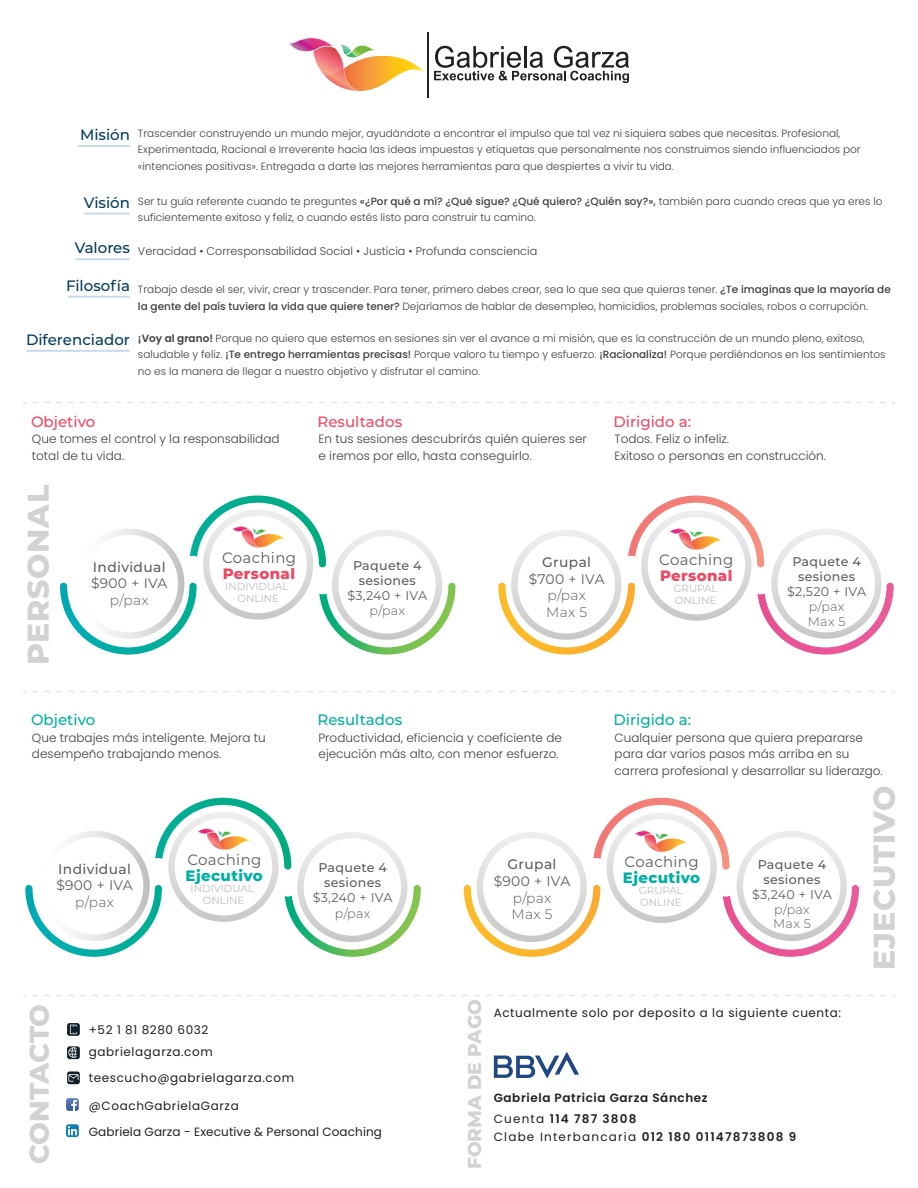
<style>
.page{position:relative;width:918px;height:1188px;background:#fff}
.page>*{position:absolute;margin:0;border:0;box-sizing:border-box;transform-origin:0 0}
.t1{font:800 30px "Montserrat";letter-spacing:.025em;color:#d1d2d4}
.t2{font:800 27px "Montserrat";letter-spacing:-.01em;color:#d1d2d4}
.t3{font:800 18.6px "Montserrat";color:#d1d2d4}
.t4{font:15px "Montserrat";letter-spacing:.025em;color:#5c5d5f}
.t5{font:500 15px "Montserrat";color:#ef4761}
.t6{font:500 15px "Montserrat";color:#00afa3}
.t7{font:800 15px "Montserrat";letter-spacing:.025em;color:#00afa3}
.t8{font:800 15px "Montserrat";letter-spacing:.025em;color:#ef4761}
.t9{font:500 15px "Montserrat";color:#003a5d}
.t10{font:500 13.8px "Montserrat";letter-spacing:.025em;color:#5c5d5f}
.t11{font:13.8px "Montserrat";letter-spacing:.015em;color:#5c5d5f}
.t12{font:300 13.8px/16.6px "Montserrat";letter-spacing:.025em;color:#5c5d5f}
.t13{font:500 12.6px/15.1px "Montserrat";letter-spacing:.025em;color:#5c5d5f;text-align:center}
.t14{font:12.6px "Montserrat";letter-spacing:.015em;color:#5c5d5f}
.t15{font:300 12.6px/15px "Montserrat";letter-spacing:.025em;color:#5c5d5f}
.t16{font:300 12px/16.5px "Poppins";color:#3e3e3f}
.t17{font:12px/26px "Poppins";letter-spacing:.05em;color:#231f20}
.t18{font:12px/26.1px "Poppins";letter-spacing:.01em;color:#231f20}
.t19{font:600 12px/21px "Poppins";letter-spacing:.05em;color:#231f20}
.t20{font:12px "Poppins";letter-spacing:.1em;color:#231f20}
.t21{font:300 11.25px "Poppins";color:#3e3e3f}
.t22{font:300 10.5px/16.5px "Poppins";color:#3e3e3f}
.t23{font:10.35px/12.5px "Montserrat";color:#bcbdc0;text-align:center}
.s1{font-family:"Montserrat";font-weight:500;font-size:15px;color:#003a5d}
.s2{font-weight:500}
.s3{font-weight:600}
.s4{font-weight:400}
</style>
<div class="page">
<svg style="left:434px;top:46px;width:195px;height:37px"></svg>
<hr style="left:428px;top:32px;width:1px;height:66px;background:#231f20">
<svg style="left:289px;top:38px;width:135px;height:54px"></svg>
<svg style="left:78px;top:145px;width:52px;height:2px"></svg>
<div style="left:84px;top:212px;width:46px;height:3px;background:#c5dae8;border:1px solid #fff"></div>
<div style="left:67px;top:295px;width:63px;height:3px;background:#c5dae8;border:1px solid #fff"></div>
<div style="left:26px;top:349px;width:104px;height:3px;background:#c5dae8;border:1px solid #fff"></div>
<div style="left:75px;top:258px;width:55px;height:3px;background:#c5dae8;border:1px solid #fff"></div>
<svg style="left:60px;top:496px;width:395px;height:159px"></svg>
<svg style="left:498px;top:496px;width:396px;height:159px"></svg>
<svg style="left:25px;top:798px;width:396px;height:159px"></svg>
<svg style="left:464px;top:798px;width:395px;height:159px"></svg>
<svg style="left:32px;top:691px;width:854px;height:1px"></svg>
<svg style="left:32px;top:995px;width:854px;height:1px"></svg>
<svg style="left:140px;top:402px;width:17px;height:1px"></svg>
<svg style="left:343px;top:402px;width:17px;height:1px"></svg>
<svg style="left:67px;top:1023px;width:13px;height:13px"></svg>
<svg style="left:70px;top:1025px;width:7px;height:9px"></svg>
<div style="left:67px;top:1071px;width:13px;height:13px;background:#102028;border-radius:3px"></div>
<svg style="left:68px;top:1074px;width:10px;height:8px"></svg>
<div style="left:67px;top:1046px;width:13px;height:13px;background:#102028;border-radius:3px"></div>
<svg style="left:68px;top:1047px;width:9px;height:11px"></svg>
<svg style="left:66px;top:1098px;width:13px;height:13px"></svg>
<svg style="left:66px;top:1124px;width:13px;height:13px"></svg>
<svg style="left:68px;top:1126px;width:9px;height:9px"></svg>
<svg style="left:494px;top:1052px;width:85px;height:26px"></svg>
<p class="t22" style="left:138px;top:125px;width:724px;text-indent:-58px"><span class="s1">Misión</span> Trascender construyendo un mundo mejor, ayudándote a encontrar el impulso que tal vez ni siquiera sabes que necesitas. Profesional,<br>Experimentada, Racional e Irreverente hacia las ideas impuestas y etiquetas que personalmente nos construimos siendo influenciados por «intenciones positivas». Entregada a darte las mejores herramientas para que despiertes a vivir tu vida.</p>
<p class="t22" style="left:138px;top:193px;width:746px;text-indent:-54px"><span class="s1">Visión</span> Ser tu guía referente cuando te preguntes <span class="s2">«¿Por qué a mí? ¿Qué sigue? ¿Qué quiero? ¿Quién soy?»,</span> también para cuando creas que ya eres lo suficientemente exitoso y feliz, o cuando estés listo para construir tu camino.</p>
<p class="t21" style="left:75px;top:244px;width:464px"><span class="s1">Valores</span> Veracidad • Corresponsabilidad Social • Justicia • Profunda consciencia</p>
<p class="t22" style="left:138px;top:281px;width:754px;text-indent:-72px"><sup>Filosofía</sup> Trabajo desde el ser, vivir, crear y trascender. Para tener, primero debes crear, sea lo que sea que quieras tener. <span class="s2">¿Te imaginas que la mayoría de la gente del país tuviera la vida que quiere tener?</span> Dejaríamos de hablar de desempleo, homicidios, problemas sociales, robos o corrupción.</p>
<h3 class="t9" style="left:26px;top:329px;width:106px">Diferenciador</h3>
<p class="t22" style="left:138px;top:330px;width:749px"><span class="s3">¡Voy al grano!</span> Porque no quiero que estemos en sesiones sin ver el avance a mi misión, que es la construcción de un mundo pleno, exitoso, saludable y feliz. <span class="s2">¡Te entrego herramientas precisas!</span> Porque valoro tu tiempo y esfuerzo. <span class="s2">¡Racionaliza!</span> Porque perdiéndonos en los sentimientos no es la manera de llegar a nuestro objetivo y disfrutar el camino.</p>
<h3 class="t5" style="left:31px;top:411px;width:66px">Objetivo</h3>
<p class="t16" style="left:32px;top:431px;width:249px">Que tomes el control y la responsabilidad total de tu vida.</p>
<h1 class="t1" style="left:16px;top:665px;width:182px;rotate:-90deg">PERSONAL</h1>
<h3 class="t10" style="left:93px;top:557px;width:74px">Individual</h3>
<h3 class="t11" style="left:91px;top:574px;width:78px">$900 + IVA</h3>
<h3 class="t12" style="left:110px;top:591px;width:40px">p/pax</h3>
<h3 class="t4" style="left:222px;top:547px;width:76px">Coaching</h3>
<p class="t23" style="left:225px;top:579px;width:65px">INDIVIDUAL<br>ONLINE</p>
<h3 class="t8" style="left:223px;top:562px;width:74px">Personal</h3>
<h3 class="t5" style="left:318px;top:411px;width:86px">Resultados</h3>
<p class="t16" style="left:319px;top:431px;width:270px">En tus sesiones descubrirás quién quieres ser e iremos por ello, hasta conseguirlo.</p>
<h3 class="t5" style="left:614px;top:411px;width:79px">Dirigido a:</h3>
<p class="t16" style="left:615px;top:431px;width:213px">Todos. Feliz o infeliz.<br>Exitoso o personas en construcción.</p>
<p class="t13" style="left:353px;top:557px;width:70px">Paquete 4 sesiones</p>
<p class="t14" style="left:347px;top:587px;width:81px">$3,240 + IVA</p>
<p class="t15" style="left:370px;top:603px;width:37px">p/pax</p>
<h3 class="t10" style="left:542px;top:553px;width:50px">Grupal</h3>
<h3 class="t11" style="left:529px;top:569px;width:77px">$700 + IVA</h3>
<h3 class="t12" style="left:546px;top:587px;width:43px">p/pax<br>Max 5</h3>
<h3 class="t4" style="left:659px;top:549px;width:76px">Coaching</h3>
<p class="t23" style="left:674px;top:582px;width:46px;text-align:left">GRUPAL<br>ONLINE</p>
<h3 class="t8" style="left:660px;top:564px;width:74px">Personal</h3>
<p class="t13" style="left:792px;top:554px;width:70px">Paquete 4 sesiones</p>
<p class="t14" style="left:787px;top:583px;width:81px">$2,520 + IVA</p>
<p class="t15" style="left:808px;top:599px;width:39px">p/pax<br>Max 5</p>
<h3 class="t6" style="left:31px;top:709px;width:66px">Objetivo</h3>
<p class="t16" style="left:32px;top:729px;width:235px">Que trabajes más inteligente. Mejora tu desempeño trabajando menos.</p>
<h3 class="t10" style="left:58px;top:859px;width:74px">Individual</h3>
<h3 class="t11" style="left:56px;top:876px;width:78px">$900 + IVA</h3>
<h3 class="t12" style="left:75px;top:893px;width:40px">p/pax</h3>
<h3 class="t4" style="left:187px;top:849px;width:76px">Coaching</h3>
<p class="t23" style="left:191px;top:882px;width:65px">INDIVIDUAL<br>ONLINE</p>
<h3 class="t7" style="left:186px;top:864px;width:79px">Ejecutivo</h3>
<h3 class="t6" style="left:318px;top:709px;width:86px">Resultados</h3>
<p class="t16" style="left:319px;top:729px;width:245px">Productividad, eficiencia y coeficiente de ejecución más alto, con menor esfuerzo.</p>
<p class="t13" style="left:318px;top:859px;width:70px">Paquete 4 sesiones</p>
<p class="t14" style="left:313px;top:889px;width:81px">$3,240 + IVA</p>
<p class="t15" style="left:335px;top:905px;width:37px">p/pax</p>
<h3 class="t10" style="left:508px;top:855px;width:50px">Grupal</h3>
<h3 class="t11" style="left:494px;top:872px;width:78px">$900 + IVA</h3>
<h3 class="t12" style="left:512px;top:889px;width:43px">p/pax<br>Max 5</h3>
<h3 class="t6" style="left:614px;top:709px;width:79px">Dirigido a:</h3>
<p class="t16" style="left:615px;top:729px;width:270px">Cualquier persona que quiera prepararse para dar varios pasos más arriba en su carrera profesional y desarrollar su liderazgo.</p>
<h3 class="t4" style="left:625px;top:852px;width:76px">Coaching</h3>
<p class="t23" style="left:639px;top:884px;width:46px;text-align:left">GRUPAL<br>ONLINE</p>
<h3 class="t7" style="left:623px;top:867px;width:79px">Ejecutivo</h3>
<p class="t13" style="left:758px;top:856px;width:70px">Paquete 4 sesiones</p>
<p class="t14" style="left:752px;top:885px;width:81px">$3,240 + IVA</p>
<p class="t15" style="left:773px;top:901px;width:39px">p/pax<br>Max 5</p>
<h1 class="t1" style="left:862px;top:970px;width:186px;rotate:-90deg">EJECUTIVO</h1>
<h2 class="t2" style="left:19px;top:1164px;width:162px;rotate:-90deg">CONTACTO</h2>
<h3 class="t3" style="left:461px;top:1169px;width:172px;rotate:-90deg">FORMA DE PAGO</h3>
<p class="t17" style="left:89px;top:1017px;width:121px">+52 1 81 8280 6032</p>
<p class="t17" style="left:89px;top:1039px;width:207px">gabrielagarza.com teescucho@gabrielagarza.com</p>
<p class="t18" style="left:89px;top:1093px;width:295px">@CoachGabrielaGarza<br>Gabriela Garza - Executive &amp; Personal Coaching</p>
<p class="t17" style="left:494px;top:1000px;width:349px">Actualmente solo por deposito a la siguiente cuenta:</p>
<p class="t19" style="left:494px;top:1088px;width:215px">Gabriela Patricia Garza Sánchez<br><span class="s4">Cuenta</span> 114 787 3808</p>
<p class="t20" style="left:494px;top:1130px;width:304px">Clabe Interbancaria <span class="s3">012 180 01147873808 9</span></p>
</div>
